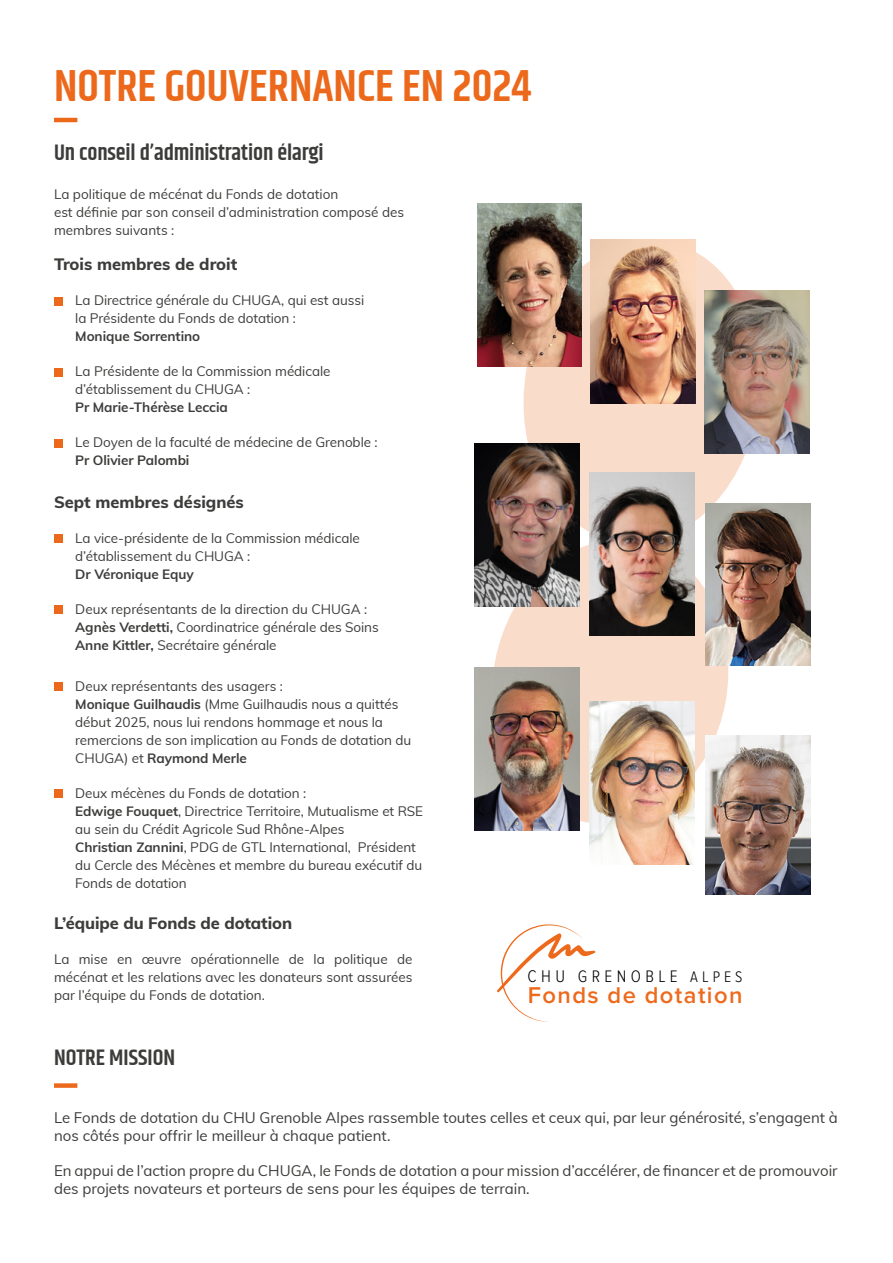
<style>
.page{position:relative;width:893px;height:1263px;background:#fff}
.page>*{position:absolute;margin:0;border:0;box-sizing:border-box;transform-origin:0 0}
.t1{font:600 45px "Khand";color:#ec691c}
.t2{font:600 23.7px "Proxima Nova";letter-spacing:.06em;color:#ed6a1d}
.t3{font:600 22.5px "Khand";letter-spacing:-.005em;color:#3c3c3b}
.t4{font:300 17.25px "Proxima Nova Cond";letter-spacing:.255em;color:#000}
.t5{font:800 16.5px "Muli";color:#3c3c3b}
.t6{font:15px/18px "Muli";color:#3c3c3b}
.t7{font:13.5px/18px "Muli";letter-spacing:-.005em;color:#3c3c3b}
.t8{font:700 13.5px "Muli";letter-spacing:-.005em;color:#3c3c3b}
.s1{font-weight:700}
.s2{font-size:17.55px}
.s3{font-size:15.9px}
</style>
<div class="page">
<svg style="left:481px;top:544px;width:258px;height:281px;fill:#fadccb"></svg>
<svg style="left:512px;top:239px;width:259px;height:305px;fill:#fadccb"></svg>
<div style="left:54px;top:534px;width:9px;height:9px;background:#ec691c"></div>
<div style="left:54px;top:606px;width:9px;height:8px;background:#ec691c"></div>
<hr style="left:54px;top:118px;width:23px;height:4px;background:#ec691c">
<div style="left:54px;top:1083px;width:23px;height:5px;background:#ec691c"></div>
<img style="left:477px;top:203px;width:105px;height:163px">
<img style="left:591px;top:240px;width:104px;height:163px">
<img style="left:704px;top:290px;width:105px;height:164px">
<img style="left:474px;top:443px;width:105px;height:163px">
<img style="left:589px;top:473px;width:105px;height:163px">
<div style="left:54px;top:682px;width:9px;height:9px;background:#ec691c"></div>
<div style="left:54px;top:789px;width:9px;height:9px;background:#ec691c"></div>
<div style="left:54px;top:297px;width:9px;height:8px;background:#ec691c"></div>
<div style="left:54px;top:368px;width:9px;height:8px;background:#ec691c"></div>
<div style="left:54px;top:439px;width:9px;height:8px;background:#ec691c"></div>
<svg style="left:497px;top:924px;width:98px;height:98px"></svg>
<img style="left:705px;top:504px;width:105px;height:161px">
<img style="left:705px;top:735px;width:105px;height:160px">
<img style="left:589px;top:701px;width:105px;height:164px">
<img style="left:475px;top:667px;width:104px;height:163px">
<h1 class="t1" style="left:54px;top:56px;width:479px">NOTRE GOUVERNANCE EN 2024</h1>
<h3 class="t3" style="left:54px;top:138px;width:271px">Un conseil d’administration élargi</h3>
<p class="t7" style="left:54px;top:185px;width:352px">La politique de mécénat du Fonds de dotation<br>est définie par son conseil d’administration composé des membres suivants :</p>
<p class="t5" style="left:54px;top:252px;width:185px">Trois membres de droit</p>
<p class="t7" style="left:75px;top:291px;width:290px">La Directrice générale du CHUGA, qui est aussi la Présidente du Fonds de dotation :</p>
<p class="t8" style="left:75px;top:327px;width:126px">Monique Sorrentino</p>
<p class="t7" style="left:75px;top:362px;width:257px">La Présidente de la Commission médicale d’établissement du CHUGA :</p>
<p class="t8" style="left:75px;top:398px;width:154px">Pr Marie-Thérèse Leccia</p>
<p class="t7" style="left:75px;top:433px;width:304px">Le Doyen de la faculté de médecine de Grenoble :</p>
<p class="t8" style="left:75px;top:451px;width:116px">Pr Olivier Palombi</p>
<p class="t5" style="left:54px;top:490px;width:191px">Sept membres désignés</p>
<p class="t7" style="left:75px;top:528px;width:286px">La vice-présidente de la Commission médicale d’établissement du CHUGA :</p>
<p class="t8" style="left:75px;top:564px;width:120px">Dr Véronique Equy</p>
<p class="t7" style="left:75px;top:600px;width:305px">Deux représentants de la direction du CHUGA :<br><span class="s1">Agnès Verdetti,</span> Coordinatrice générale des Soins<br><span class="s1">Anne Kittler,</span> Secrétaire générale</p>
<p class="t7" style="left:75px;top:676px;width:337px">Deux représentants des usagers :<br><span class="s1">Monique Guilhaudis</span> (Mme Guilhaudis nous a quittés début 2025, nous lui rendons hommage et nous la remercions de son implication au Fonds de dotation du CHUGA) et <span class="s1">Raymond Merle</span></p>
<p class="t7" style="left:75px;top:783px;width:349px">Deux mécènes du Fonds de dotation :<br><span class="s1">Edwige Fouquet</span>, Directrice Territoire, Mutualisme et RSE au sein du Crédit Agricole Sud Rhône-Alpes<br><span class="s1">Christian Zannini</span>, PDG de GTL International, Président du Cercle des Mécènes et membre du bureau exécutif du Fonds de dotation</p>
<p class="t5" style="left:54px;top:911px;width:240px">L’équipe du Fonds de dotation</p>
<p class="t7" style="left:54px;top:949px;width:360px;text-align:justify">La mise en œuvre opérationnelle de la politique de mécénat et les relations avec les donateurs sont assurées par l’équipe du Fonds de dotation.</p>
<h3 class="t3" style="left:54px;top:1043px;width:123px">NOTRE MISSION</h3>
<p class="t4" style="left:527px;top:966px;width:217px"><span class="s2">CHU</span> GRENOBLE <span class="s3">ALPES</span></p>
<h2 class="t2" style="left:528px;top:982px;width:216px">Fonds de dotation</h2>
<p class="t6" style="left:54px;top:1108px;width:785px">Le Fonds de dotation du CHU Grenoble Alpes rassemble toutes celles et ceux qui, par leur générosité, s’engagent à nos côtés pour offrir le meilleur à chaque patient.</p>
<p class="t6" style="left:54px;top:1161px;width:785px">En appui de l’action propre du CHUGA, le Fonds de dotation a pour mission d’accélérer, de financer et de promouvoir des projets novateurs et porteurs de sens pour les équipes de terrain.</p>
</div>
